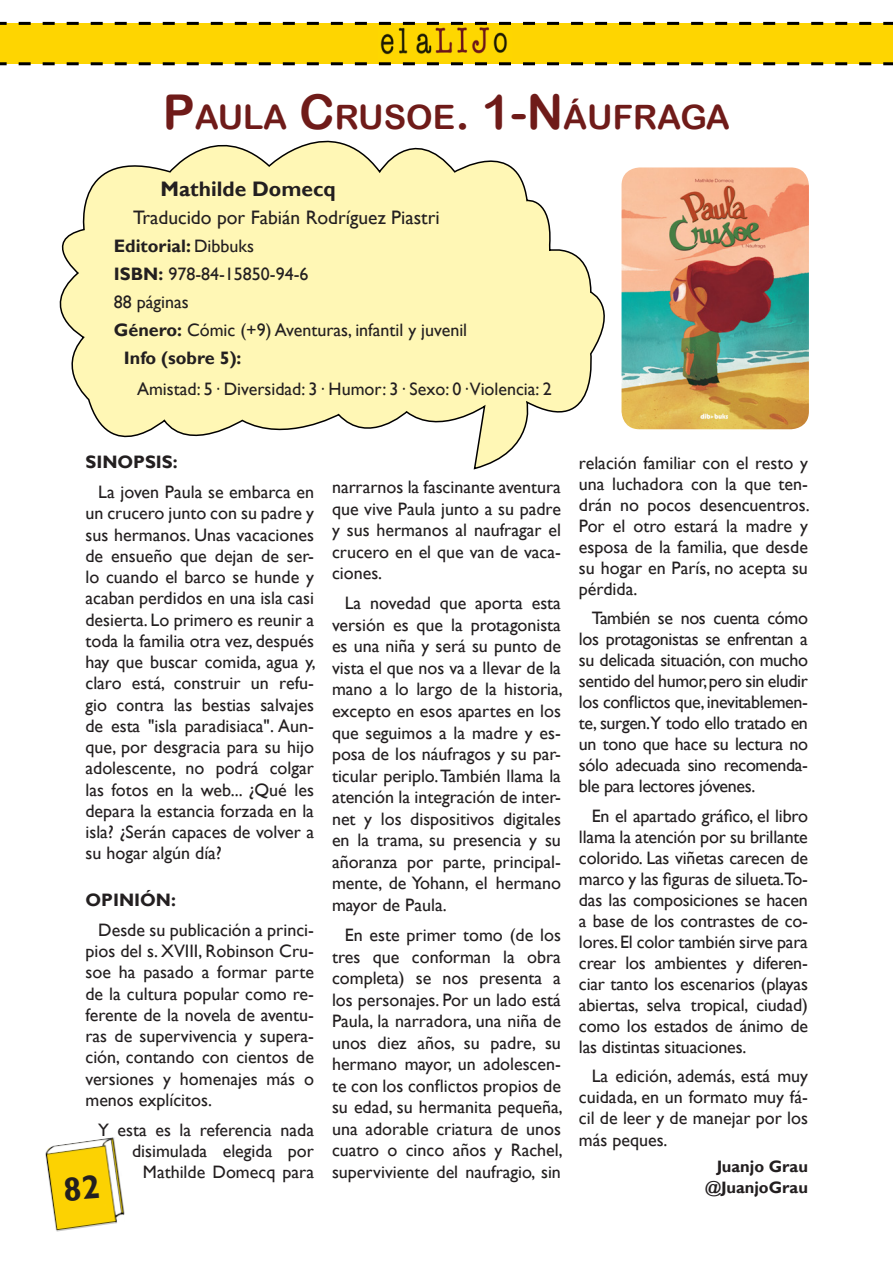
<style>
.page{position:relative;width:893px;height:1263px;background:#fff}
.page>*{position:absolute;margin:0;border:0;box-sizing:border-box;transform-origin:0 0}
.t1{font:33.6px "Arial Rounded MT Bold";color:#6f1b19}
.t2{font:700 21px "Gill Sans";color:#231f20}
.t3{font:19.5px "Gill Sans";color:#231f20}
.t4{font:18px/21.6px "Gill Sans";color:#231f20;text-align:justify}
.t5{font:700 18px "Gill Sans";color:#231f20}
.t6{font:700 16.5px/20.5px "Gill Sans";color:#231f20;text-align:right}
.s1{font-size:48px}
.s2{font-weight:400}
.s3{font-weight:700}
</style>
<div class="page">
<svg style="left:0;top:21px;width:893px;height:45px;background:#eac712"></svg>
<img style="left:45px;top:1137px;width:80px;height:95px">
<img style="left:378px;top:26px;width:133px;height:35px">
<svg style="left:59px;top:140px;width:546px;height:330px"></svg>
<img style="left:621px;top:167px;width:188px;height:262px">
<svg style="left:64px;top:1175px;width:35px;height:26px"></svg>
<h1 class="t1" style="left:163px;top:97px;width:56px"><span class="s1">P</span>AULA</h1>
<h1 class="t1" style="left:299px;top:97px;width:60px"><span class="s1">C</span>RUSOE</h1>
<h1 class="t1" style="left:455px;top:97px;width:133px"><span class="s1">. 1-N</span>ÁUFRAGA</h1>
<p class="t2" style="left:161px;top:177px;width:177px">Mathilde Domecq</p>
<p class="t3" style="left:133px;top:206px;width:308px">Traducido por Fabián Rodríguez Piastri</p>
<p class="t5" style="left:114px;top:235px;width:142px">Editorial: <span class="s2">Dibbuks</span></p>
<p class="t4" style="left:114px;top:264px;width:196px"><span class="s3">ISBN:</span> 978-84-15850-94-6</p>
<p class="t4" style="left:114px;top:292px;width:76px">88 páginas</p>
<p class="t4" style="left:114px;top:320px;width:355px"><span class="s3">Género:</span> Cómic (+9) Aventuras, infantil y juvenil</p>
<p class="t5" style="left:124px;top:348px;width:119px">Info (sobre 5):</p>
<p class="t4" style="left:137px;top:378px;width:416px">Amistad: 5· Diversidad: 3· Humor: 3· Sexo: 0· Violencia: 2</p>
<p class="t5" style="left:85px;top:452px;width:94px">SINOPSIS:</p>
<p class="t4" style="left:85px;top:482px;width:232px;text-indent:13px">La joven Paula se embarca en un crucero junto con su padre y sus hermanos. Unas vacaciones de ensueño que dejan de ser&shy;lo cuando el barco se hunde y acaban perdidos en una isla casi desierta. Lo primero es reunir a toda la familia otra vez, después hay que buscar comida, agua y, claro está, construir un refu&shy;gio contra las bestias salvajes de esta "isla paradisiaca". Aun&shy;que, por desgracia para su hijo adolescente, no podrá colgar las fotos en la web... ¿Qué les depara la estancia forzada en la isla? ¿Serán capaces de volver a su hogar algún día?</p>
<p class="t5" style="left:85px;top:889px;width:92px">OPINIÓN:</p>
<p class="t4" style="left:85px;top:919px;width:230px;text-indent:13px">Desde su publicación a princi&shy;pios del s. XVIII, Robinson Cru&shy;soe ha pasado a formar parte de la cultura popular como re&shy;ferente de la novela de aventu&shy;ras de supervivencia y supera&shy;ción, contando con cientos de versiones y homenajes más o menos explícitos.</p>
<p class="t4" style="left:98px;top:1119px;width:217px;text-align:right">Y esta es la referencia nada disimulada elegida por<br>Mathilde Domecq para</p>
<p class="t4" style="left:332px;top:476px;width:230px">narrarnos la fascinante aventura que vive Paula junto a su padre y sus hermanos al naufragar el crucero en el que van de vaca&shy;ciones.</p>
<p class="t4" style="left:332px;top:593px;width:232px;text-indent:13px">La novedad que aporta esta versión es que la protagonista es una niña y será su punto de vista el que nos va a llevar de la mano a lo largo de la historia, excepto en esos apartes en los que seguimos a la madre y es&shy;posa de los náufragos y su par&shy;ticular periplo. También llama la atención la integración de inter&shy;net y los dispositivos digitales en la trama, su presencia y su añoranza por parte, principal&shy;mente, de Yohann, el hermano mayor de Paula.</p>
<p class="t4" style="left:332px;top:924px;width:232px;text-indent:13px">En este primer tomo (de los tres que conforman la obra completa) se nos presenta a los personajes. Por un lado está Paula, la narradora, una niña de unos diez años, su padre, su hermano mayor, un adolescen&shy;te con los conflictos propios de su edad, su hermanita pequeña, una adorable criatura de unos cuatro o cinco años y Rachel, superviviente del naufragio, sin</p>
<p class="t4" style="left:579px;top:452px;width:232px;line-height:21px">relación familiar con el resto y una luchadora con la que ten&shy;drán no pocos desencuentros.<br>Por el otro estará la madre y esposa de la familia, que desde su hogar en París, no acepta su pérdida.</p>
<p class="t4" style="left:579px;top:608px;width:230px;line-height:21px;text-indent:13px">También se nos cuenta cómo los protagonistas se enfrentan a su delicada situación, con mucho sentido del humor, pero sin eludir los conflictos que, inevitablemen&shy;te, surgen.Y todo ello tratado en un tono que hace su lectura no sólo adecuada sino recomenda&shy;ble para lectores jóvenes.</p>
<p class="t4" style="left:579px;top:805px;width:231px;line-height:21px;text-indent:13px">En el apartado gráfico, el libro llama la atención por su brillante colorido. Las viñetas carecen de marco y las figuras de silueta.To&shy;das las composiciones se hacen a base de los contrastes de co&shy;lores. El color también sirve para crear los ambientes y diferen&shy;ciar tanto los escenarios (playas abiertas, selva tropical, ciudad) como los estados de ánimo de las distintas situaciones.</p>
<p class="t4" style="left:579px;top:1066px;width:230px;line-height:21.1px;text-indent:13px">La edición, además, está muy cuidada, en un formato muy fá&shy;cil de leer y de manejar por los más peques.</p>
<p class="t6" style="left:705px;top:1157px;width:104px">Juanjo Grau @JuanjoGrau</p>
</div>
